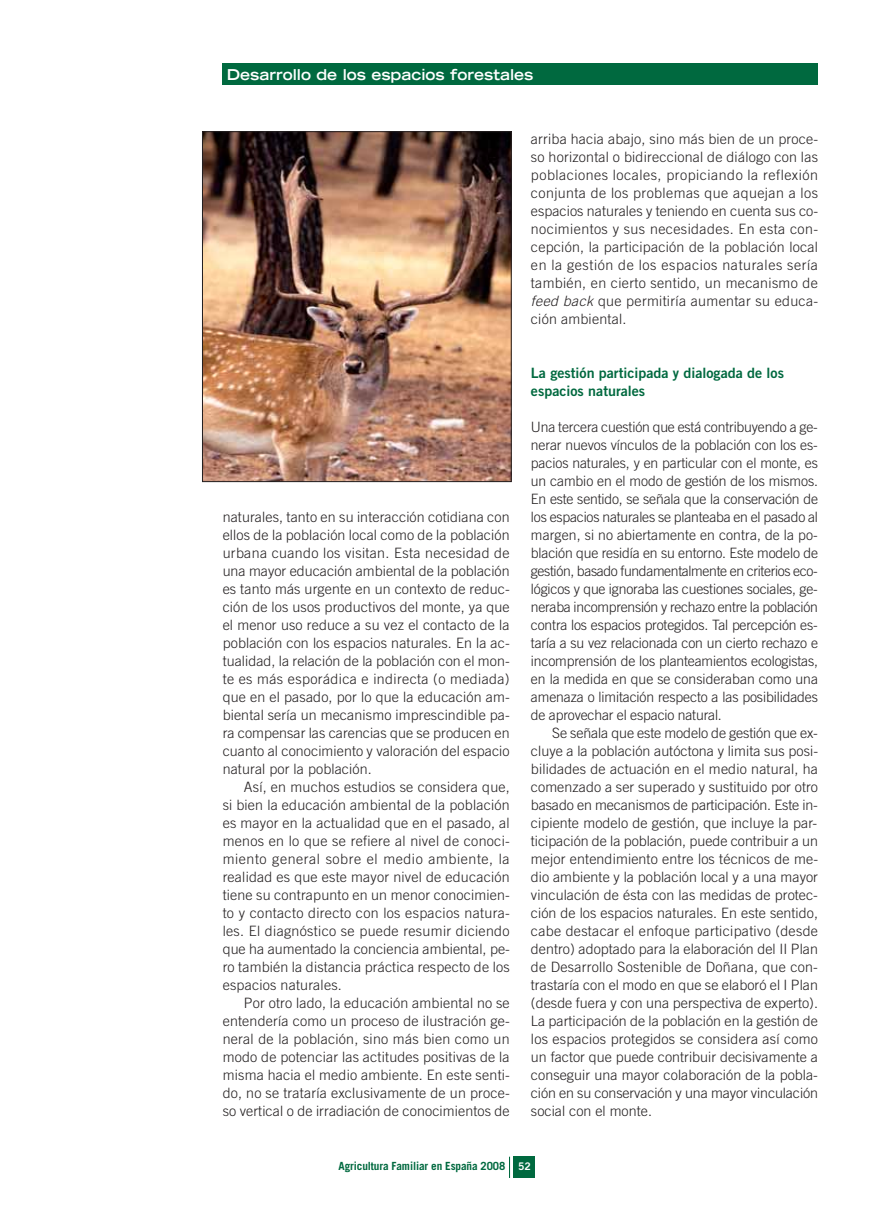
<style>
.page{position:relative;width:893px;height:1212px;background:#fff}
.page>*{position:absolute;margin:0;border:0;box-sizing:border-box;transform-origin:0 0}
.t1{font:700 expanded 15px "Trade Gothic LH";color:#fff}
.t2{font:300 14.25px/18px "Trade Gothic";letter-spacing:.005em;color:#231f20;text-align:justify}
.t3{font:300 14.25px "Trade Gothic";letter-spacing:.025em;color:#231f20}
.t4{font:300 14.25px "Trade Gothic";letter-spacing:-.015em;color:#231f20}
.t5{font:14.25px/18px "Trade Gothic Bold Two";color:#00693f}
.t6{font:300 14.25px "Trade Gothic";letter-spacing:-.025em;color:#231f20}
.t7{font:300 14.25px "Trade Gothic";letter-spacing:.04em;color:#231f20}
.t8{font:700 11.25px "Trade Gothic";letter-spacing:-.01em;color:#00693f}
.s1{font-style:italic}
.s2{font-family:"Trade Gothic Bold Two";font-weight:400;font-size:10.5px;color:#fff}
</style>
<div class="page">
<div style="left:223px;top:64px;width:595px;height:21px;background:#00693f"></div>
<div style="left:514px;top:1157px;width:21px;height:21px;background:#00693f"></div>
<svg style="left:509px;top:1157px;width:1px;height:21px"></svg>
<img style="left:204px;top:134px;width:305px;height:346px">
<div style="left:202px;top:132px;width:309px;height:350px;border:1px solid #231f20"></div>
<p class="t1" style="left:227px;top:69px;width:308px">Desarrollo de los espacios forestales</p>
<p class="t2" style="left:223px;top:509px;width:289px">naturales, tanto en su interacción cotidiana con</p>
<p class="t2" style="left:223px;top:527px;width:288px">ellos de la población local como de la población</p>
<p class="t3" style="left:223px;top:548px;width:288px">urbana cuando los visitan. Esta necesidad de</p>
<p class="t2" style="left:223px;top:563px;width:289px">una mayor educación ambiental de la población</p>
<p class="t2" style="left:223px;top:581px;width:289px">es tanto más urgente en un contexto de reduc-</p>
<p class="t2" style="left:223px;top:599px;width:289px">ción de los usos productivos del monte, ya que</p>
<p class="t2" style="left:223px;top:617px;width:288px">el menor uso reduce a su vez el contacto de la</p>
<p class="t2" style="left:223px;top:635px;width:289px">población con los espacios naturales. En la ac-</p>
<p class="t2" style="left:223px;top:653px;width:289px">tualidad, la relación de la población con el mon-</p>
<p class="t3" style="left:223px;top:674px;width:289px">te es más esporádica e indirecta (o mediada)</p>
<p class="t2" style="left:223px;top:689px;width:289px">que en el pasado, por lo que la educación am-</p>
<p class="t2" style="left:223px;top:707px;width:289px">biental sería un mecanismo imprescindible pa-</p>
<p class="t2" style="left:223px;top:725px;width:289px">ra compensar las carencias que se producen en</p>
<p class="t2" style="left:223px;top:743px;width:289px">cuanto al conocimiento y valoración del espacio</p>
<p class="t2" style="left:223px;top:761px;width:151px">natural por la población.</p>
<p class="t2" style="left:244px;top:779px;width:267px">Así, en muchos estudios se considera que,</p>
<p class="t2" style="left:223px;top:797px;width:289px">si bien la educación ambiental de la población</p>
<p class="t2" style="left:223px;top:815px;width:289px">es mayor en la actualidad que en el pasado, al</p>
<p class="t2" style="left:223px;top:833px;width:289px">menos en lo que se refiere al nivel de conoci-</p>
<p class="t7" style="left:223px;top:854px;width:289px">miento general sobre el medio ambiente, la</p>
<p class="t2" style="left:223px;top:869px;width:289px">realidad es que este mayor nivel de educación</p>
<p class="t2" style="left:223px;top:887px;width:289px">tiene su contrapunto en un menor conocimien-</p>
<p class="t2" style="left:223px;top:905px;width:289px">to y contacto directo con los espacios natura-</p>
<p class="t3" style="left:223px;top:926px;width:288px">les. El diagnóstico se puede resumir diciendo</p>
<p class="t2" style="left:223px;top:941px;width:289px">que ha aumentado la conciencia ambiental, pe-</p>
<p class="t2" style="left:223px;top:959px;width:289px">ro también la distancia práctica respecto de los</p>
<p class="t2" style="left:223px;top:977px;width:121px">espacios naturales.</p>
<p class="t2" style="left:244px;top:995px;width:267px">Por otro lado, la educación ambiental no se</p>
<p class="t2" style="left:223px;top:1013px;width:289px">entendería como un proceso de ilustración ge-</p>
<p class="t2" style="left:223px;top:1031px;width:289px">neral de la población, sino más bien como un</p>
<p class="t2" style="left:223px;top:1049px;width:289px">modo de potenciar las actitudes positivas de la</p>
<p class="t2" style="left:223px;top:1067px;width:289px">misma hacia el medio ambiente. En este senti-</p>
<p class="t2" style="left:223px;top:1085px;width:289px">do, no se trataría exclusivamente de un proce-</p>
<p class="t2" style="left:223px;top:1103px;width:288px">so vertical o de irradiación de conocimientos de</p>
<p class="t2" style="left:531px;top:131px;width:289px">arriba hacia abajo, sino más bien de un proce&shy;so horizontal o bidireccional de diálogo con las poblaciones locales, propiciando la reflexión conjunta de los problemas que aquejan a los espacios naturales y teniendo en cuenta sus co&shy;nocimientos y sus necesidades. En esta con&shy;cepción, la participación de la población local en la gestión de los espacios naturales sería también, en cierto sentido, un mecanismo de <span class="s1">feed back</span> que permitiría aumentar su educa&shy;ción ambiental.</p>
<p class="t5" style="left:531px;top:365px;width:254px">La gestión participada y dialogada de los espacios naturales</p>
<p class="t2" style="left:531px;top:419px;width:288px">Una tercera cuestión que está contribuyendo a ge-</p>
<p class="t2" style="left:531px;top:437px;width:288px">nerar nuevos vínculos de la población con los es-</p>
<p class="t2" style="left:531px;top:455px;width:289px">pacios naturales, y en particular con el monte, es</p>
<p class="t2" style="left:531px;top:473px;width:289px">un cambio en el modo de gestión de los mismos.</p>
<p class="t2" style="left:531px;top:491px;width:288px">En este sentido, se señala que la conservación de</p>
<p class="t4" style="left:531px;top:512px;width:289px">los espacios naturales se planteaba en el pasado al</p>
<p class="t2" style="left:531px;top:527px;width:288px">margen, si no abiertamente en contra, de la po-</p>
<p class="t2" style="left:531px;top:545px;width:289px">blación que residía en su entorno. Este modelo de</p>
<p class="t6" style="left:531px;top:566px;width:288px">gestión, basado fundamentalmente en criterios eco-</p>
<p class="t2" style="left:531px;top:581px;width:288px">lógicos y que ignoraba las cuestiones sociales, ge-</p>
<p class="t4" style="left:531px;top:602px;width:288px">neraba incomprensión y rechazo entre la población</p>
<p class="t2" style="left:531px;top:617px;width:288px">contra los espacios protegidos. Tal percepción es-</p>
<p class="t2" style="left:531px;top:635px;width:289px">taría a su vez relacionada con un cierto rechazo e</p>
<p class="t2" style="left:531px;top:653px;width:289px">incomprensión de los planteamientos ecologistas,</p>
<p class="t2" style="left:531px;top:671px;width:288px">en la medida en que se consideraban como una</p>
<p class="t2" style="left:531px;top:689px;width:289px">amenaza o limitación respecto a las posibilidades</p>
<p class="t2" style="left:531px;top:707px;width:192px">de aprovechar el espacio natural.</p>
<p class="t2" style="left:552px;top:725px;width:267px">Se señala que este modelo de gestión que ex-</p>
<p class="t2" style="left:531px;top:743px;width:289px">cluye a la población autóctona y limita sus posi-</p>
<p class="t2" style="left:531px;top:761px;width:288px">bilidades de actuación en el medio natural, ha</p>
<p class="t2" style="left:531px;top:779px;width:289px">comenzado a ser superado y sustituido por otro</p>
<p class="t2" style="left:531px;top:797px;width:289px">basado en mecanismos de participación. Este in-</p>
<p class="t2" style="left:531px;top:815px;width:288px">cipiente modelo de gestión, que incluye la par-</p>
<p class="t2" style="left:531px;top:833px;width:288px">ticipación de la población, puede contribuir a un</p>
<p class="t2" style="left:531px;top:851px;width:289px">mejor entendimiento entre los técnicos de me-</p>
<p class="t2" style="left:531px;top:869px;width:289px">dio ambiente y la población local y a una mayor</p>
<p class="t2" style="left:531px;top:887px;width:289px">vinculación de ésta con las medidas de protec-</p>
<p class="t2" style="left:531px;top:905px;width:288px">ción de los espacios naturales. En este sentido,</p>
<p class="t2" style="left:531px;top:923px;width:289px">cabe destacar el enfoque participativo (desde</p>
<p class="t2" style="left:531px;top:941px;width:289px">dentro) adoptado para la elaboración del II Plan</p>
<p class="t2" style="left:531px;top:959px;width:289px">de Desarrollo Sostenible de Doñana, que con-</p>
<p class="t2" style="left:531px;top:977px;width:289px">trastaría con el modo en que se elaboró el I Plan</p>
<p class="t2" style="left:531px;top:995px;width:289px">(desde fuera y con una perspectiva de experto).</p>
<p class="t2" style="left:531px;top:1013px;width:289px">La participación de la población en la gestión de</p>
<p class="t2" style="left:531px;top:1031px;width:289px">los espacios protegidos se considera así como</p>
<p class="t2" style="left:531px;top:1049px;width:289px">un factor que puede contribuir decisivamente a</p>
<p class="t2" style="left:531px;top:1067px;width:289px">conseguir una mayor colaboración de la pobla-</p>
<p class="t2" style="left:531px;top:1085px;width:289px">ción en su conservación y una mayor vinculación</p>
<p class="t2" style="left:531px;top:1103px;width:123px">social con el monte.</p>
<p class="t8" style="left:339px;top:1162px;width:194px">Agricultura Familiar en España 2008 <span class="s2">52</span></p>
</div>
